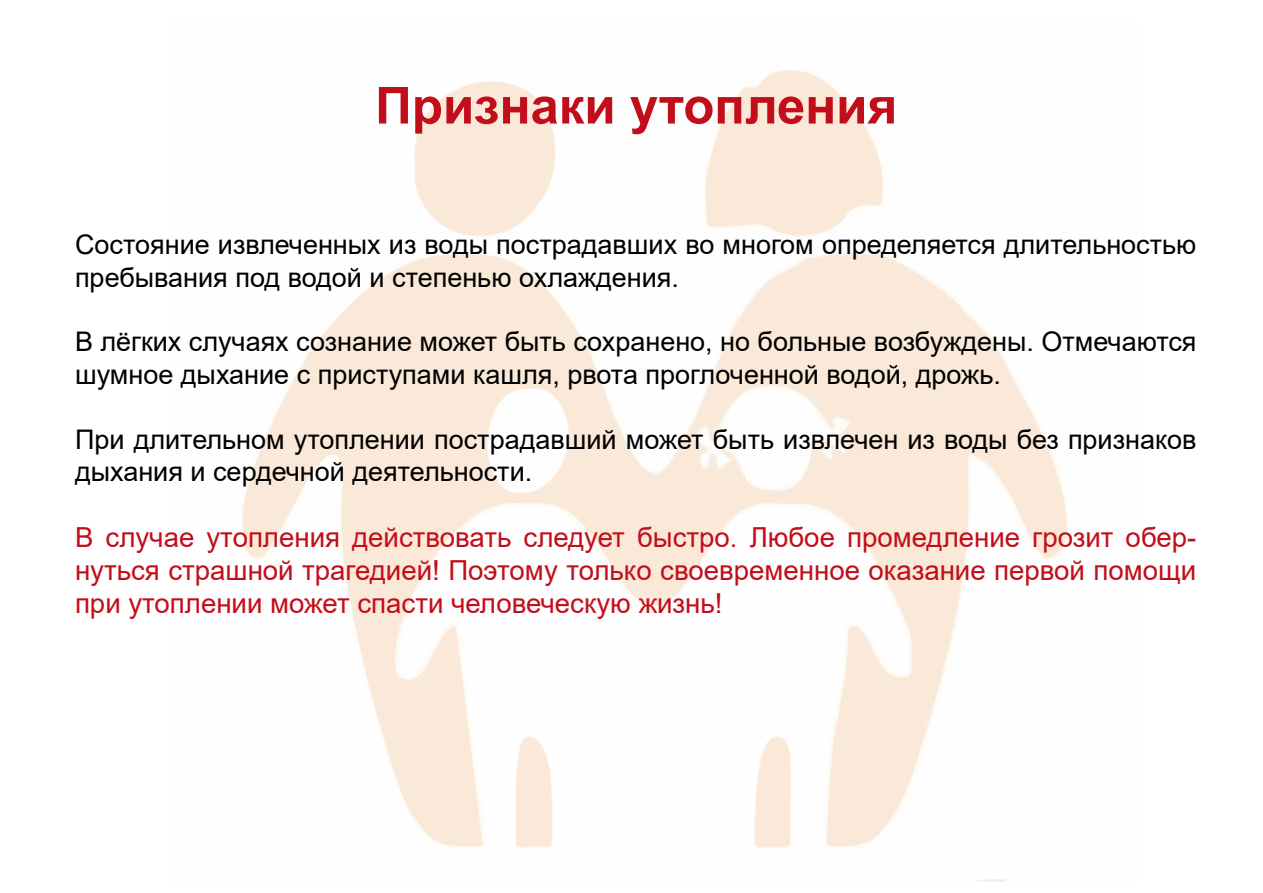
<style>
.page{position:relative;width:1263px;height:893px;background:#fff}
.page>*{position:absolute;margin:0;border:0;box-sizing:border-box;transform-origin:0 0}
.t1{font:700 51px "Arial";color:#c20e1a}
.t2{font:27.6px/33.2px "Arial";color:#c20e1a;text-align:justify}
.t3{font:27px/32.4px "Arial";color:#000}
</style>
<div class="page">
<img style="left:242px;top:70px;width:825px;height:812px">
<h1 class="t1" style="left:375px;top:70px;width:524px">Признаки утопления</h1>
<p class="t3" style="left:75px;top:228px;width:1123px">Состояние извлеченных из воды пострадавших во многом определяется длительностью пребывания под водой и степенью охлаждения.</p>
<p class="t3" style="left:75px;top:325px;width:1123px">В лёгких случаях сознание может быть сохранено, но больные возбуждены. Отмечаются шумное дыхание с приступами кашля, рвота проглоченной водой, дрожь.</p>
<p class="t3" style="left:75px;top:423px;width:1123px">При длительном утоплении пострадавший может быть извлечен из воды без признаков дыхания и сердечной деятельности.</p>
<p class="t2" style="left:75px;top:520px;width:1123px">В случае утопления действовать следует быстро. Любое промедление грозит обер&shy;нуться страшной трагедией! Поэтому только своевременное оказание первой помощи при утоплении может спасти человеческую жизнь!</p>
</div>
